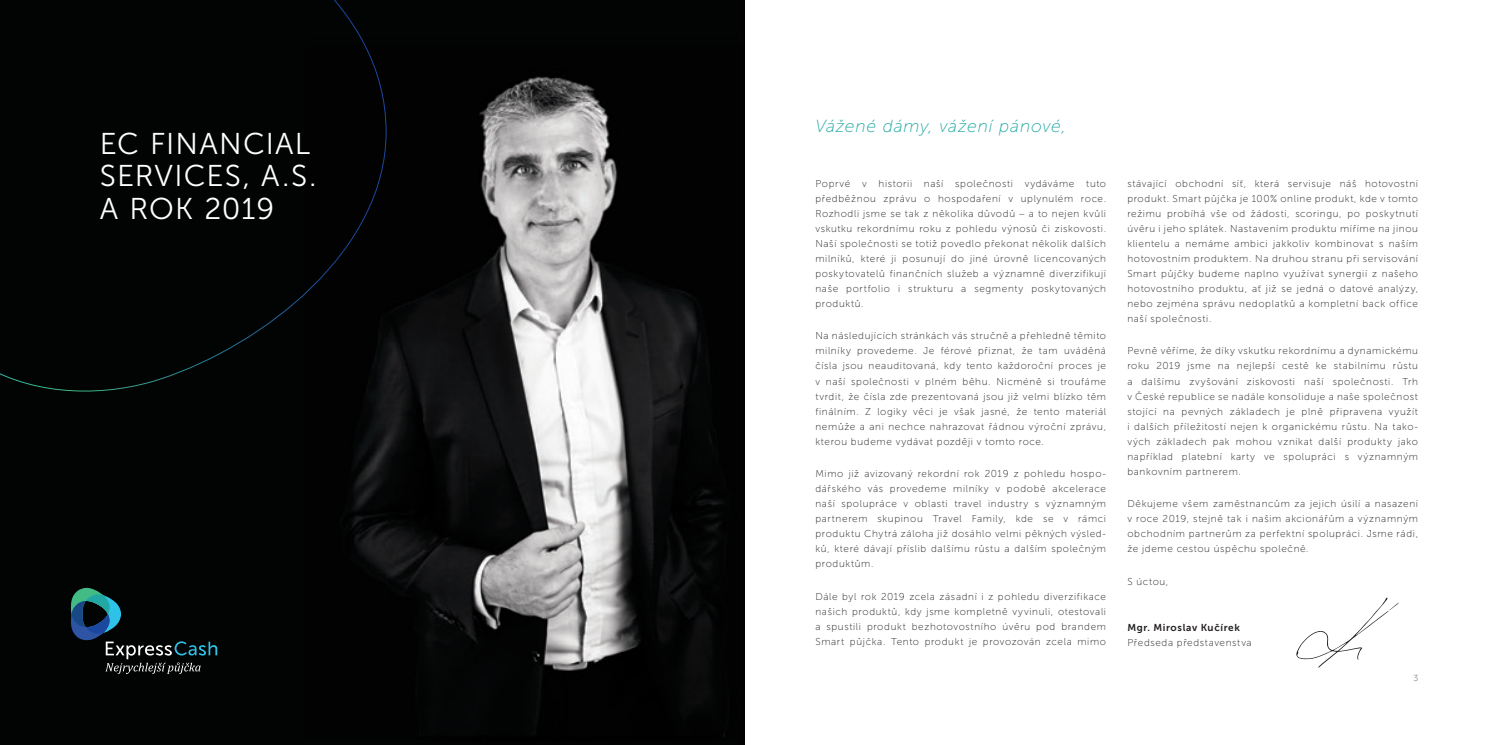
<style>
.page{position:relative;width:1489px;height:745px;background:#fff}
.page>*{position:absolute;margin:0;border:0;box-sizing:border-box;transform-origin:0 0}
.t1{font:30px/32.5px "Museo Sans 300";letter-spacing:.04em;color:#fff}
.t2{font:italic 17.5px "Museo Sans 100";letter-spacing:.04em;color:#22a8a4}
.t3{font:10px/15px "Museo Sans 100";letter-spacing:.065em;color:#231f20;text-align:justify}
.t4{font:10px "Museo Sans 700";letter-spacing:.06em;color:#231f20}
.text_bílý{font:8.75px "Museo Sans 300";color:#8b8d90}
</style>
<div class="page">
<img style="left:0;top:0;width:744px;height:744px">
<svg style="left:1296px;top:597px;width:103px;height:70px"></svg>
<div style="left:0;top:0;width:387px;height:397px;background:#020303"></div>
<svg style="left:71px;top:586px;width:146px;height:87px;background:#111f23"></svg>
<p class="t1" style="left:100px;top:127px;width:218px">EC FINANCIAL<br>SERVICES, A.S.</p>
<p class="t1" style="left:100px;top:192px;width:176px">A ROK 2019</p>
<p class="t2" style="left:815px;top:117px;width:252px">Vážené dámy, vážení pánové,</p>
<p class="t3" style="left:815px;top:176px;width:292px">Poprvé v historii naší společnosti vydáváme tuto předběžnou zprávu o hospodaření v uplynulém roce.<br>Rozhodli jsme se tak z několika důvodů – a to nejen kvůli vskutku rekordnímu roku z pohledu výnosů či ziskovosti.<br>Naší společnosti se totiž povedlo překonat několik dalších milníků, které ji posunují do jiné úrovně licencovaných poskytovatelů finančních služeb a významně diverzifikují naše portfolio i strukturu a segmenty poskytovaných produktů.</p>
<p class="t3" style="left:815px;top:328px;width:292px">Na následujících stránkách vás stručně a přehledně těmito milníky provedeme. Je férové přiznat, že tam uváděná čísla jsou neauditovaná, kdy tento každoroční proces je v naší společnosti v plném běhu. Nicméně si troufáme tvrdit, že čísla zde prezentovaná jsou již velmi blízko těm finálním. Z logiky věci je však jasné, že tento materiál nemůže a ani nechce nahrazovat řádnou výroční zprávu, kterou budeme vydávat později v tomto roce.</p>
<p class="t3" style="left:815px;top:466px;width:292px">Mimo již avizovaný rekordní rok 2019 z pohledu hospo&shy;dářského vás provedeme milníky v podobě akcelerace naší spolupráce v oblasti travel industry s významným partnerem skupinou Travel Family, kde se v rámci produktu Chytrá záloha již dosáhlo velmi pěkných výsled&shy;ků, které dávají příslib dalšímu růstu a dalším společným produktům.</p>
<p class="t3" style="left:815px;top:589px;width:292px">Dále byl rok 2019 zcela zásadní i z pohledu diverzifikace našich produktů, kdy jsme kompletně vyvinuli, otestovali a spustili produkt bezhotovostního úvěru pod brandem Smart půjčka. Tento produkt je provozován zcela mimo</p>
<p class="t3" style="left:1127px;top:176px;width:292px">stávající obchodní síť, která servisuje náš hotovostní produkt. Smart půjčka je 100% online produkt, kde v tomto režimu probíhá vše od žádosti, scoringu, po poskytnutí úvěru i jeho splátek. Nastavením produktu míříme na jinou klientelu a nemáme ambici jakkoliv kombinovat s naším hotovostním produktem. Na druhou stranu při servisování Smart půjčky budeme naplno využívat synergií z našeho hotovostního produktu, ať již se jedná o datové analýzy, nebo zejména správu nedoplatků a kompletní back office naší společnosti.</p>
<p class="t3" style="left:1127px;top:343px;width:292px">Pevně věříme, že díky vskutku rekordnímu a dynamickému roku 2019 jsme na nejlepší cestě ke stabilnímu růstu a dalšímu zvyšování ziskovosti naší společnosti. Trh v České republice se nadále konsoliduje a naše společnost stojící na pevných základech je plně připravena využít i dalších příležitostí nejen k organickému růstu. Na tako&shy;vých základech pak mohou vznikat další produkty jako například platební karty ve spolupráci s významným bankovním partnerem.</p>
<p class="t3" style="left:1127px;top:496px;width:292px">Děkujeme všem zaměstnancům za jejich úsilí a nasazení v roce 2019, stejně tak i našim akcionářům a významným obchodním partnerům za perfektní spolupráci. Jsme rádi, že jdeme cestou úspěchu společně.</p>
<p class="t3" style="left:1127px;top:574px;width:42px">S úctou,</p>
<p class="t4" style="left:1127px;top:621px;width:114px">Mgr. Miroslav Kučírek</p>
<p class="t3" style="left:1127px;top:634px;width:126px">Předseda představenstva</p>
<p class="text_bílý" style="left:1413px;top:672px;width:6px">3</p>
</div>
